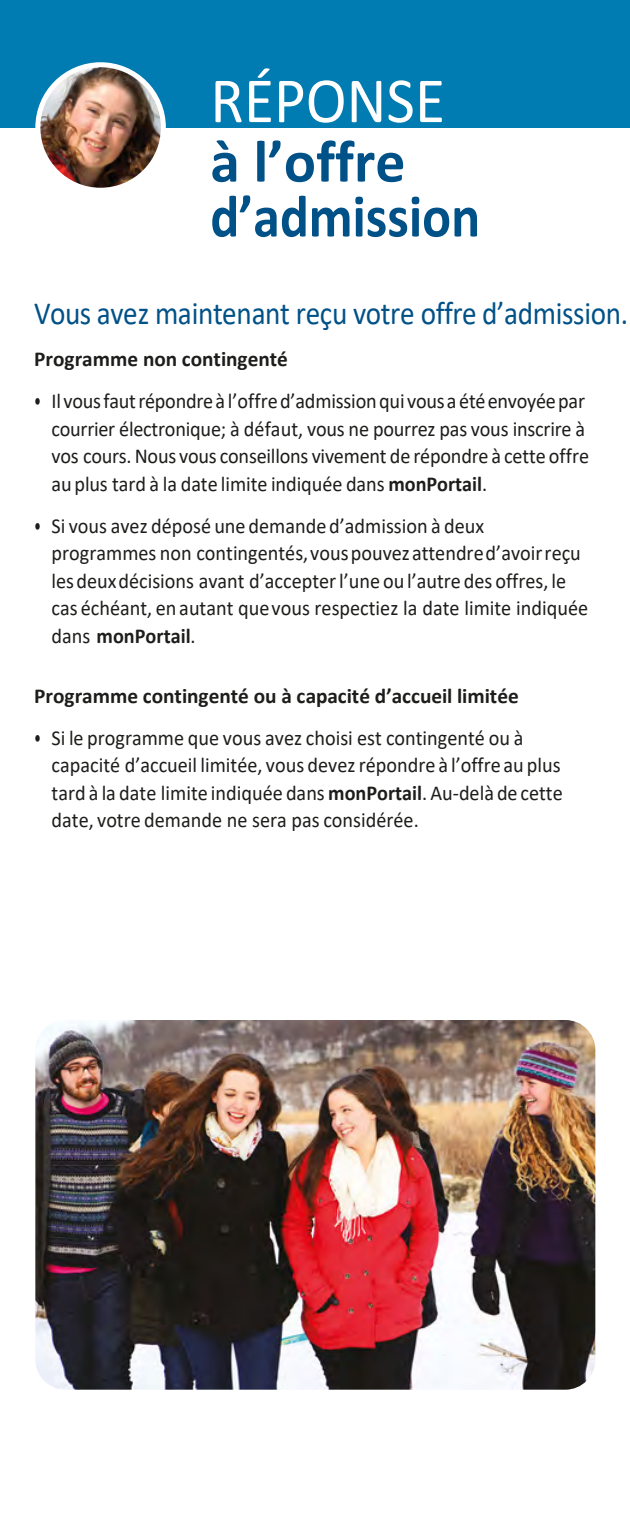
<style>
.page{position:relative;width:630px;height:1530px;background:#fff}
.page>*{position:absolute;margin:0;border:0;box-sizing:border-box;transform-origin:0 0}
.t1{font:65px "Calibri";color:#fff;scale:.95 1}
.t2{font:700 60px/55px "Calibri";color:#005187}
.t3{font:32.5px "Calibri";letter-spacing:-.015em;color:#005187;scale:.9 1}
.t4{font:21.25px/27.5px "Calibri";color:#1d1d1b;scale:.66 1}
.t5{font:700 21.25px "Calibri";color:#1d1d1b}
.s1{font-weight:700}
</style>
<div class="page">
<div style="left:0;top:0;width:630px;height:128px;background:#007cb3"></div>
<img style="left:38px;top:65px;width:125px;height:125px;border-radius:63px">
<div style="left:35px;top:62px;width:131px;height:131px;border:5px solid #fff;border-radius:50%"></div>
<img style="left:35px;top:1020px;width:560px;height:370px">
<h1 class="t1" style="left:210px;top:55px;width:249px">RÉPONSE</h1>
<h2 class="t2" style="left:210px;top:133px;width:271px">à l’offre d’admission</h2>
<h3 class="t3" style="left:34px;top:290px;width:661px">Vous avez maintenant reçu votre offre d’admission.</h3>
<p class="t5" style="left:34px;top:344px;width:255px">Programme non contingenté</p>
<p class="t4" style="left:52px;top:387px;width:816px;text-indent:-17px">• Ilvousfautrépondreà l’offred’admissionqui vousa étéenvoyéepar courrier électronique; à défaut, vous ne pourrez pas vous inscrire à vos cours. Nous vous conseillons vivement de répondre à cette offre au plus tard à la date limite indiquée dans <span class="s1">monPortail</span>.</p>
<p class="t4" style="left:52px;top:511px;width:815px;text-indent:-17px">• Si vous avez déposé une demande d’admission à deux programmes non contingentés, vous pouvez attendre d’avoir reçu les deux décisions avant d’accepter l’une ou l’autre des offres, le cas échéant, en autant que vous respectiez la date limite indiquée dans <span class="s1">monPortail</span>.</p>
<p class="t5" style="left:34px;top:681px;width:486px">Programme contingenté ou à capacité d’accueil limitée</p>
<p class="t4" style="left:52px;top:723px;width:776px;text-indent:-17px">• Si le programme que vous avez choisi est contingenté ou à capacité d’accueil limitée, vous devez répondre à l’offre au plus tard à la date limite indiquée dans <span class="s1">monPortail</span>. Au-delà de cette date, votre demande ne sera pas considérée.</p>
</div>
